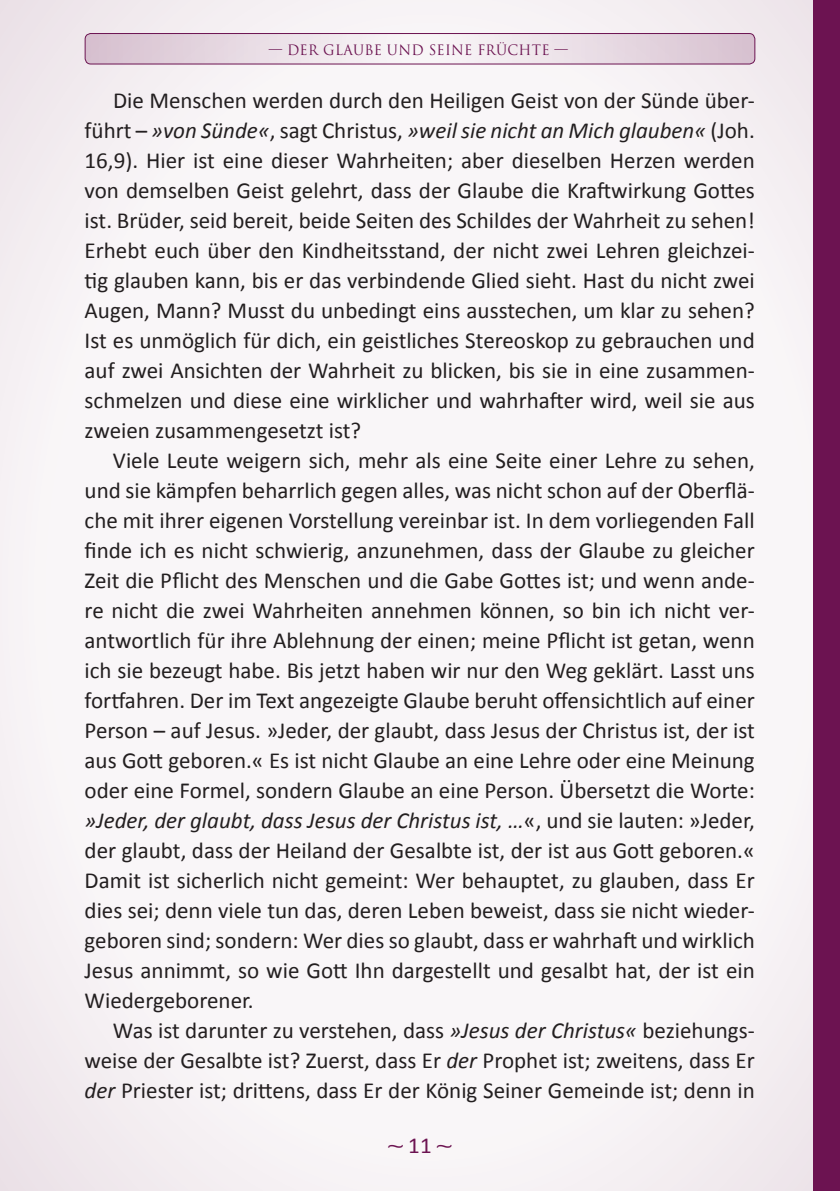
<style>
.page{position:relative;width:840px;height:1191px;background:#fff}
.page>*{position:absolute;margin:0;border:0;box-sizing:border-box;transform-origin:0 0}
.t1{font:23px/30px "Calibri";color:#231f20;text-align:justify}
.t2{font:23px "Calibri";color:#6c1351}
.t3{font:14px "Trajan Pro";letter-spacing:.02em;color:#6c1351;scale:.96 1}
.s1{font-style:italic}
</style>
<div class="page">
<div style="left:0;top:0;width:839px;height:1191px;background:#f9f6f8"></div>
<div style="left:812px;top:0;width:27px;height:1191px;background:#6c1351"></div>
<svg style="left:85px;top:34px;width:669px;height:30px"></svg>
<div style="left:85px;top:33px;width:669px;height:31px;border:1px solid #6c1351;border-radius:6px"></div>
<p class="t3" style="left:269px;top:41px;width:313px">— DER GLAUBE UND SEINE FRÜCHTE —</p>
<p class="t1" style="left:85px;top:85px;width:671px;text-indent:28px">Die Menschen werden durch den Heiligen Geist von der Sünde über&shy;führt – <span class="s1">»von Sünde«</span>, sagt Christus, <span class="s1">»weil sie nicht an Mich glauben«</span> (Joh.<br>16,9). Hier ist eine dieser Wahrheiten; aber dieselben Herzen werden von demselben Geist gelehrt, dass der Glaube die Kraftwirkung Gottes ist. Brüder, seid bereit, beide Seiten des Schildes der Wahrheit zu sehen!<br>Erhebt euch über den Kindheitsstand, der nicht zwei Lehren gleichzei&shy;tig glauben kann, bis er das verbindende Glied sieht. Hast du nicht zwei Augen, Mann? Musst du unbedingt eins ausstechen, um klar zu sehen?<br>Ist es unmöglich für dich, ein geistliches Stereoskop zu gebrauchen und auf zwei Ansichten der Wahrheit zu blicken, bis sie in eine zusammen&shy;schmelzen und diese eine wirklicher und wahrhafter wird, weil sie aus zweien zusammengesetzt ist?</p>
<p class="t1" style="left:85px;top:445px;width:671px;text-indent:28px">Viele Leute weigern sich, mehr als eine Seite einer Lehre zu sehen, und sie kämpfen beharrlich gegen alles, was nicht schon auf der Oberflä&shy;che mit ihrer eigenen Vorstellung vereinbar ist. In dem vorliegenden Fall finde ich es nicht schwierig, anzunehmen, dass der Glaube zu gleicher Zeit die Pflicht des Menschen und die Gabe Gottes ist; und wenn ande&shy;re nicht die zwei Wahrheiten annehmen können, so bin ich nicht ver&shy;antwortlich für ihre Ablehnung der einen; meine Pflicht ist getan, wenn ich sie bezeugt habe. Bis jetzt haben wir nur den Weg geklärt. Lasst uns fortfahren. Der im Text angezeigte Glaube beruht offensichtlich auf einer Person – auf Jesus. »Jeder, der glaubt, dass Jesus der Christus ist, der ist aus Gott geboren.« Es ist nicht Glaube an eine Lehre oder eine Meinung oder eine Formel, sondern Glaube an eine Person. Übersetzt die Worte: <span class="s1">»Jeder, der glaubt, dass Jesus der Christus ist, …</span>«, und sie lauten: »Jeder, der glaubt, dass der Heiland der Gesalbte ist, der ist aus Gott geboren.« Damit ist sicherlich nicht gemeint: Wer behauptet, zu glauben, dass Er dies sei; denn viele tun das, deren Leben beweist, dass sie nicht wieder&shy;geboren sind; sondern: Wer dies so glaubt, dass er wahrhaft und wirklich Jesus annimmt, so wie Gott Ihn dargestellt und gesalbt hat, der ist ein Wiedergeborener.</p>
<p class="t1" style="left:84px;top:1015px;width:671px;text-indent:28px">Was ist darunter zu verstehen, dass <span class="s1">»Jesus der Christus«</span> beziehungs&shy;weise der Gesalbte ist? Zuerst, dass Er <span class="s1">der</span> Prophet ist; zweitens, dass Er <span class="s1">der</span> Priester ist; drittens, dass Er der König Seiner Gemeinde ist; denn in</p>
<p class="t2" style="left:408px;top:1130px;width:25px">11</p>
</div>
